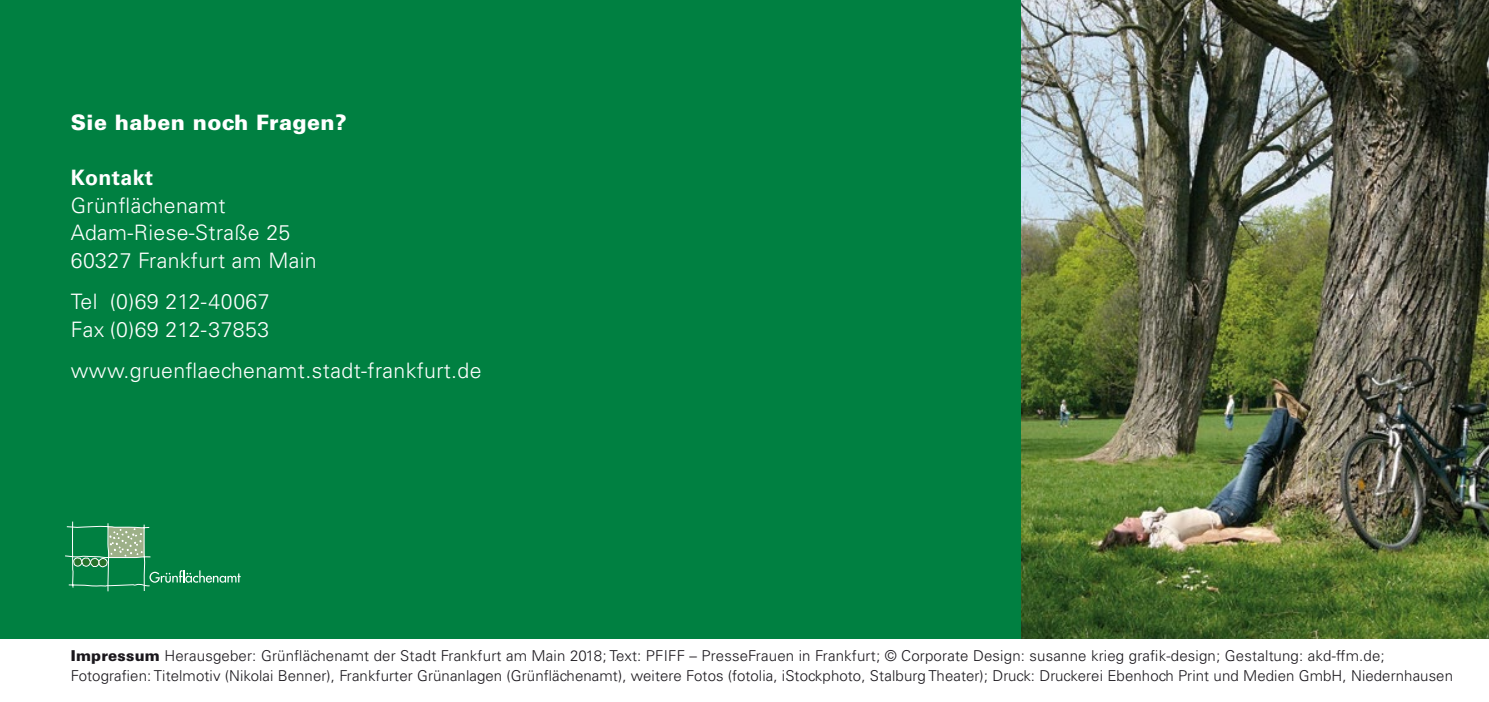
<style>
.page{position:relative;width:1489px;height:702px;background:#fff}
.page>*{position:absolute;margin:0;border:0;box-sizing:border-box;transform-origin:0 0}
.t1{font:300 21.25px "Univers";letter-spacing:.02em;color:#fff}
.t2{font:900 21.25px "Univers";letter-spacing:.02em;color:#fff}
.t3{font:700 21.25px "Univers";letter-spacing:.02em;color:#fff}
.t4{font:300 15px/20px "Univers";letter-spacing:.005em;color:#1a171c}
.s1{font-weight:900}
</style>
<div class="page">
<div style="left:0;top:0;width:1020px;height:638px;background:#008041"></div>
<svg style="left:66px;top:521px;width:174px;height:70px"></svg>
<img style="left:1020px;top:0;width:468px;height:638px">
<p class="t2" style="left:71px;top:109px;width:277px">Sie haben noch Fragen?</p>
<p class="t3" style="left:71px;top:165px;width:84px">Kontakt</p>
<p class="t1" style="left:71px;top:193px;width:156px">Grünflächenamt</p>
<p class="t1" style="left:71px;top:220px;width:221px">Adam-Riese-Straße 25</p>
<p class="t1" style="left:71px;top:248px;width:247px">60327 Frankfurt am Main</p>
<p class="t1" style="left:71px;top:289px;width:200px">Tel (0)69 212-40067</p>
<p class="t1" style="left:71px;top:316px;width:200px">Fax (0)69 212-37853</p>
<p class="t1" style="left:71px;top:358px;width:412px">www.gruenflaechenamt.stadt-frankfurt.de</p>
<p class="t4" style="left:71px;top:646px;width:1383px"><span class="s1">Impressum</span> Herausgeber: Grünflächenamt der Stadt Frankfurt am Main 2018; Text: PFIFF – PresseFrauen in Frankfurt; © Corporate Design: susanne krieg grafik-design; Gestaltung: akd-ffm.de;<br>Fotografien: Titelmotiv (Nikolai Benner), Frankfurter Grünanlagen (Grünflächenamt), weitere Fotos (fotolia, iStockphoto, Stalburg Theater); Druck: Druckerei Ebenhoch Print und Medien GmbH, Niedernhausen</p>
</div>
